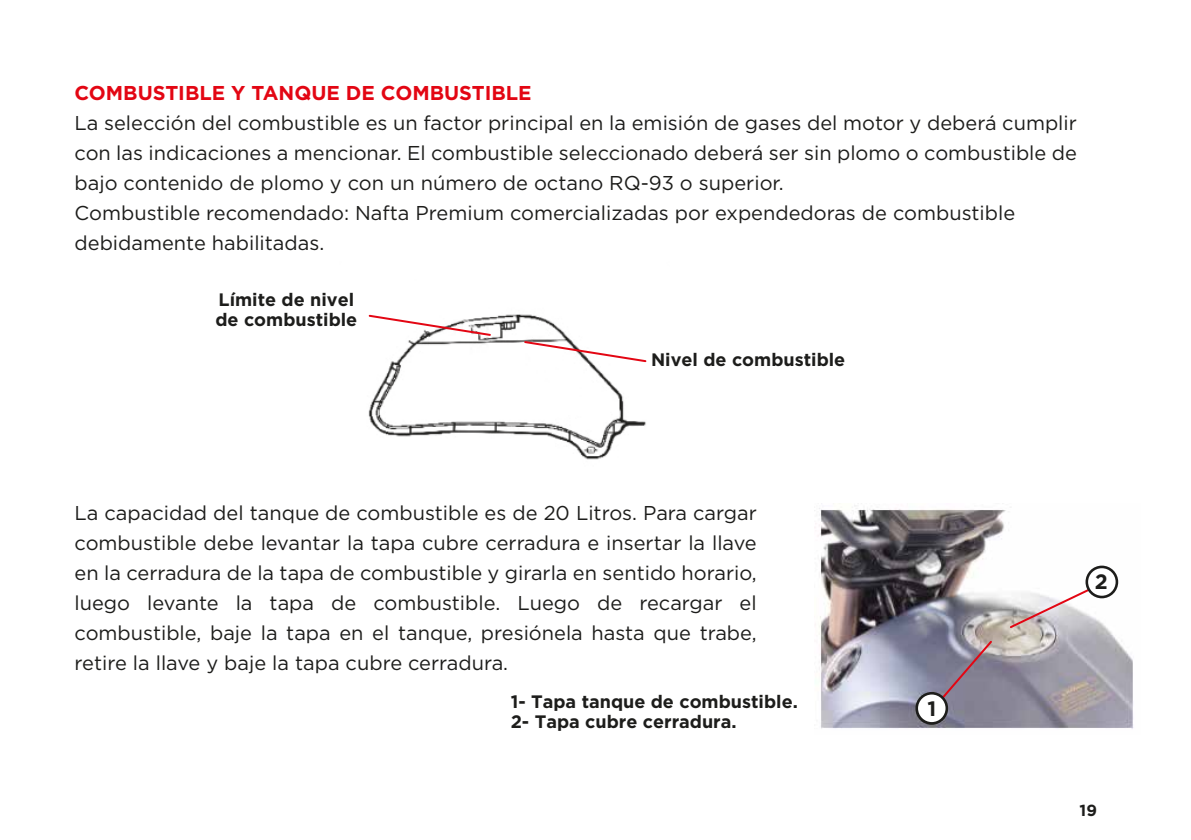
<style>
.page{position:relative;width:1191px;height:840px;background:#fff}
.page>*{position:absolute;margin:0;border:0;box-sizing:border-box;transform-origin:0 0}
.t1{font:700 20.8px "Gotham";color:#1d1d1b}
.t2{font:20px/30px "Gotham";color:#1d1d1b}
.t3{font:700 20px "Gotham";color:#e30613}
.t4{font:700 18px/20px "Gotham";color:#1d1d1b}
.t5{font:700 16px "Gotham";color:#1d1d1b}
</style>
<div class="page">
<img style="left:368px;top:314px;width:278px;height:146px">
<svg style="left:368px;top:314px;width:124px;height:23px"></svg>
<svg style="left:523px;top:339px;width:124px;height:24px"></svg>
<img style="left:818px;top:503px;width:316px;height:226px">
<svg style="left:1008px;top:583px;width:90px;height:46px"></svg>
<svg style="left:934px;top:638px;width:59px;height:68px;background:#8b8092"></svg>
<div style="left:1086px;top:566px;width:31px;height:30px;background:#fff;border-radius:50%"></div>
<div style="left:1085px;top:565px;width:33px;height:33px;border:3px solid #1d1d1b;border-radius:50%"></div>
<div style="left:916px;top:692px;width:30px;height:31px;background:#fff;border-radius:50%"></div>
<div style="left:915px;top:691px;width:33px;height:33px;border:3px solid #1d1d1b;border-radius:50%"></div>
<p class="t3" style="left:75px;top:79px;width:459px">COMBUSTIBLE Y TANQUE DE COMBUSTIBLE</p>
<p class="t2" style="left:75px;top:107px;width:1004px">La selección del combustible es un factor principal en la emisión de gases del motor y deberá cumplir con las indicaciones a mencionar. El combustible seleccionado deberá ser sin plomo o combustible de bajo contenido de plomo y con un número de octano RQ-93 o superior.<br>Combustible recomendado: Nafta Premium comercializadas por expendedoras de combustible debidamente habilitadas.</p>
<p class="t4" style="left:215px;top:290px;width:143px">Límite de nivel de combustible</p>
<p class="t4" style="left:651px;top:349px;width:196px">Nivel de combustible</p>
<p class="t2" style="left:75px;top:497px;width:684px;text-align:justify">La capacidad del tanque de combustible es de 20 Litros. Para cargar combustible debe levantar la tapa cubre cerradura e insertar la llave en la cerradura de la tapa de combustible y girarla en sentido horario, luego levante la tapa de combustible. Luego de recargar el combustible, baje la tapa en el tanque, presiónela hasta que trabe, retire la llave y baje la tapa cubre cerradura.</p>
<p class="t4" style="left:511px;top:691px;width:288px">1- Tapa tanque de combustible.<br>2- Tapa cubre cerradura.</p>
<p class="t1" style="left:927px;top:694px;width:10px">1</p>
<p class="t1" style="left:1095px;top:568px;width:14px">2</p>
<p class="t5" style="left:1079px;top:799px;width:19px">19</p>
</div>
